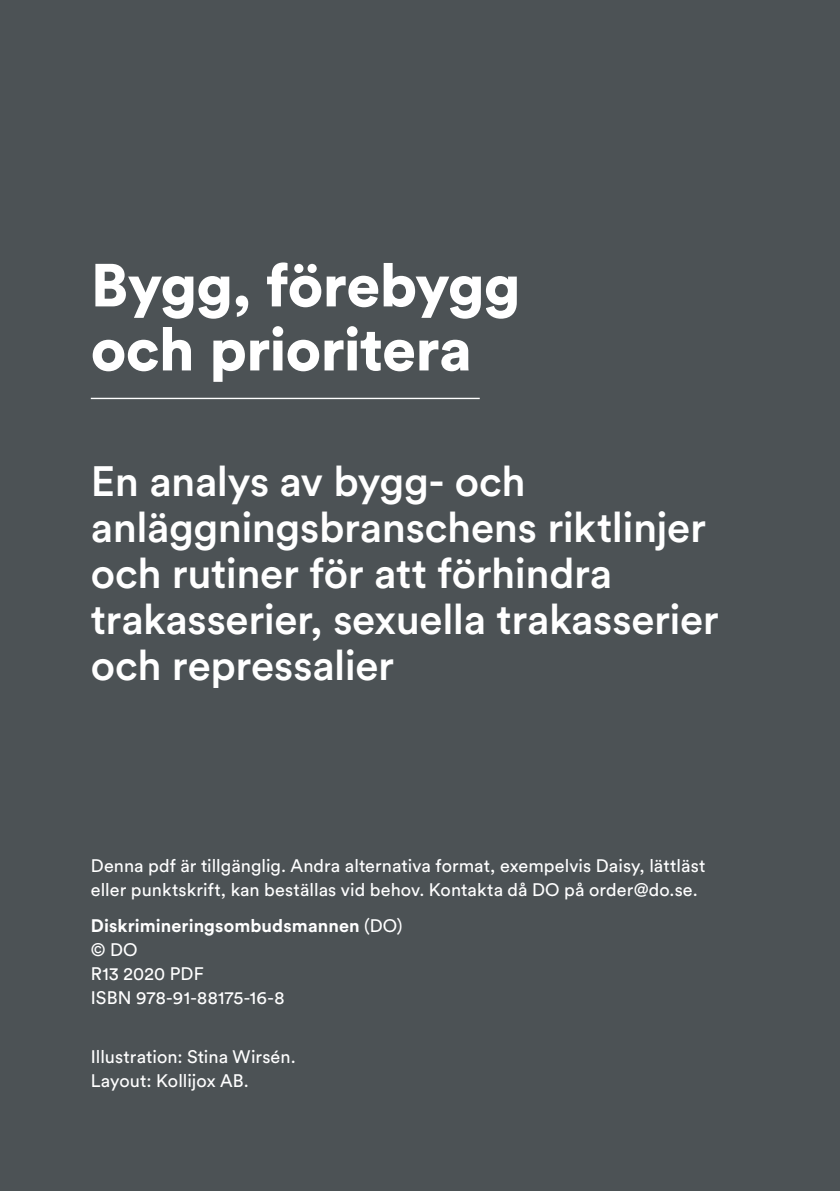
<style>
.page{position:relative;width:840px;height:1191px;background:#fff}
.page>*{position:absolute;margin:0;border:0;box-sizing:border-box;transform-origin:0 0}
.t1{font:900 60px/64px "Wvnhpm Pxgdqh Circular Pro";letter-spacing:-.01em;color:#fff}
.t2{font:500 42px/46px "Vkpdwc Ftgrmr Circular Pro";letter-spacing:-.01em;color:#fff}
.t3{font:18px/24px "Jsqndm Chnnwf Circular Pro";letter-spacing:.005em;color:#fff}
.t4{font:700 18px "Cwrwgv Vlkwjg Circular Pro";letter-spacing:.005em;color:#fff}
.s1{font-family:"Jsqndm Chnnwf Circular Pro";font-weight:400}
</style>
<div class="page">
<div style="left:0;top:0;width:839px;height:1191px;background:#4c5255"></div>
<hr style="left:91px;top:398px;width:388px;height:1px;background:#fff">
<h1 class="t1" style="left:91px;top:251px;width:431px">Bygg, förebygg och prioritera</h1>
<h2 class="t2" style="left:91px;top:456px;width:629px">En analys av bygg- och anläggningsbranschens riktlinjer och rutiner för att förhindra trakasserier, sexuella trakasserier och repressalier</h2>
<p class="t3" style="left:91px;top:853px;width:616px">Denna pdf är tillgänglig. Andra alternativa format, exempelvis Daisy, lättläst eller punktskrift, kan beställas vid behov. Kontakta då DO på order@do.se.</p>
<p class="t4" style="left:91px;top:912px;width:313px">Diskrimineringsombudsmannen <span class="s1">(DO)</span></p>
<p class="t3" style="left:91px;top:936px;width:195px">© DO<br>R13 2020 PDF<br>ISBN 978-91-88175-16-8</p>
<p class="t3" style="left:91px;top:1043px;width:206px">Illustration: Stina Wirsén.<br>Layout: Kollijox AB.</p>
</div>
